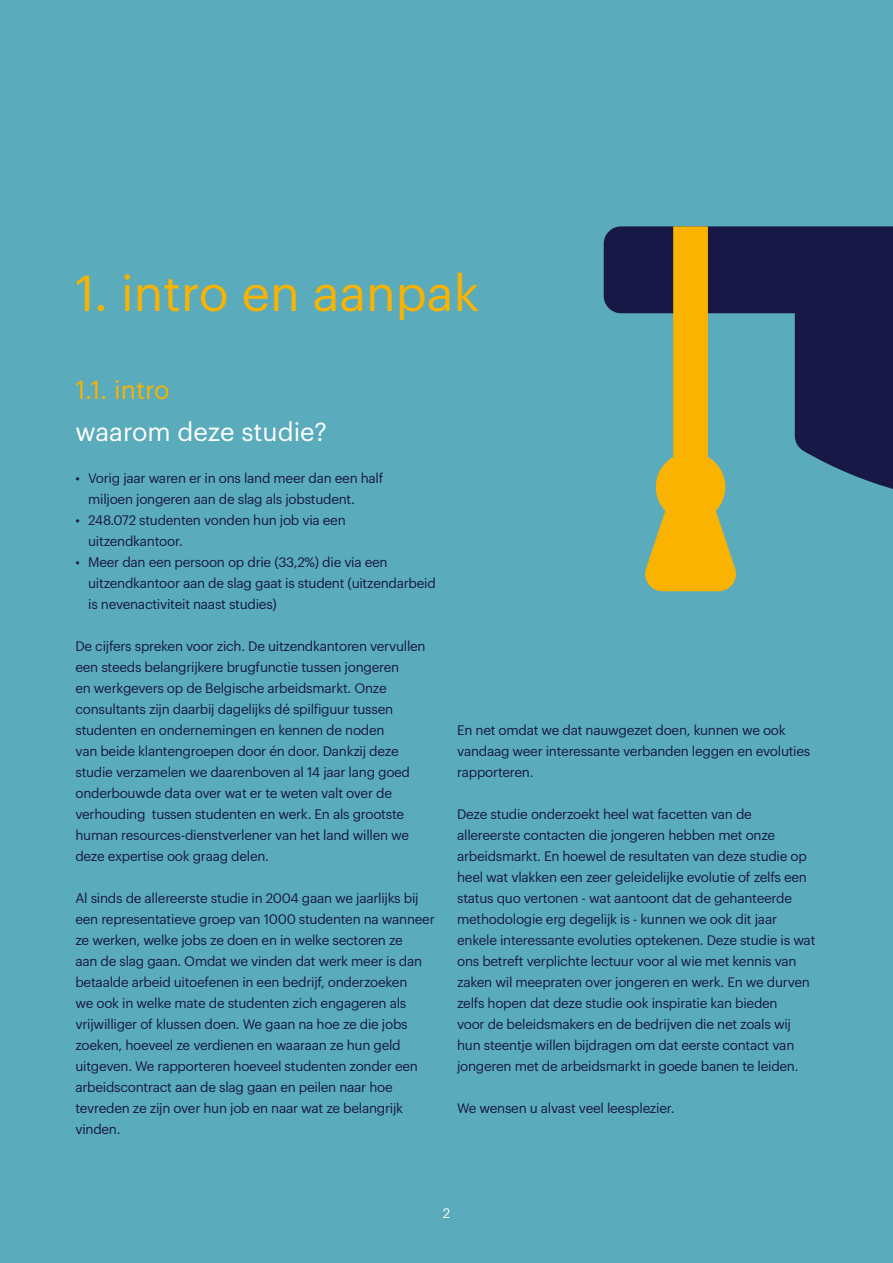
<style>
.page{position:relative;width:893px;height:1263px;background:#5aabbc}
.page>*{position:absolute;margin:0;border:0;box-sizing:border-box;transform-origin:0 0}
.t1{font:49.5px "Graphik";color:#fab300}
.t2{font:25.5px "Graphik";color:#fff}
.t3{font:25.5px "Graphik";color:#fab300}
.t4{font:13.5px/21px "Graphik";letter-spacing:-.02em;color:#171846}
.t5{font:13.5px "Graphik";color:#fff}
</style>
<div class="page">
<svg style="left:604px;top:226px;width:289px;height:263px;fill:#171846"></svg>
<svg style="left:642px;top:226px;width:97px;height:365px"></svg>
<h1 class="t1" style="left:75px;top:256px;width:405px">1. intro en aanpak</h1>
<h2 class="t3" style="left:75px;top:371px;width:96px">1.1. intro</h2>
<h2 class="t2" style="left:75px;top:413px;width:253px">waarom deze studie?</h2>
<p class="t4" style="left:88px;top:466px;width:297px;text-indent:-13px">• Vorig jaar waren er in ons land meer dan een half miljoen jongeren aan de slag als jobstudent.</p>
<p class="t4" style="left:88px;top:508px;width:259px;text-indent:-13px">• 248.072 studenten vonden hun job via een uitzendkantoor.</p>
<p class="t4" style="left:88px;top:550px;width:349px;text-indent:-13px">• Meer dan een persoon op drie (33,2%) die via een uitzendkantoor aan de slag gaat is student (uitzendarbeid is nevenactiviteit naast studies)</p>
<p class="t4" style="left:75px;top:635px;width:352px">De cijfers spreken voor zich. De uitzendkantoren vervullen een steeds belangrijkere brugfunctie tussen jongeren<br>en werkgevers op de Belgische arbeidsmarkt. Onze consultants zijn daarbij dagelijks dé spilfiguur tussen studenten en ondernemingen en kennen de noden<br>van beide klantengroepen door én door. Dankzij deze studie verzamelen we daarenboven al 14 jaar lang goed onderbouwde data over wat er te weten valt over de verhouding tussen studenten en werk. En als grootste human resources-dienstverlener van het land willen we deze expertise ook graag delen.</p>
<p class="t4" style="left:75px;top:887px;width:361px">Al sinds de allereerste studie in 2004 gaan we jaarlijks bij een representatieve groep van 1000 studenten na wanneer ze werken, welke jobs ze doen en in welke sectoren ze<br>aan de slag gaan. Omdat we vinden dat werk meer is dan betaalde arbeid uitoefenen in een bedrijf, onderzoeken<br>we ook in welke mate de studenten zich engageren als vrijwilliger of klussen doen. We gaan na hoe ze die jobs zoeken, hoeveel ze verdienen en waaraan ze hun geld uitgeven. We rapporteren hoeveel studenten zonder een arbeidscontract aan de slag gaan en peilen naar hoe tevreden ze zijn over hun job en naar wat ze belangrijk vinden.</p>
<p class="t4" style="left:457px;top:719px;width:355px">En net omdat we dat nauwgezet doen, kunnen we ook vandaag weer interessante verbanden leggen en evoluties rapporteren.</p>
<p class="t4" style="left:457px;top:803px;width:360px">Deze studie onderzoekt heel wat facetten van de allereerste contacten die jongeren hebben met onze arbeidsmarkt. En hoewel de resultaten van deze studie op heel wat vlakken een zeer geleidelijke evolutie of zelfs een status quo vertonen - wat aantoont dat de gehanteerde methodologie erg degelijk is - kunnen we ook dit jaar enkele interessante evoluties optekenen. Deze studie is wat ons betreft verplichte lectuur voor al wie met kennis van zaken wil meepraten over jongeren en werk. En we durven zelfs hopen dat deze studie ook inspiratie kan bieden<br>voor de beleidsmakers en de bedrijven die net zoals wij hun steentje willen bijdragen om dat eerste contact van jongeren met de arbeidsmarkt in goede banen te leiden.</p>
<p class="t4" style="left:457px;top:1097px;width:219px">We wensen u alvast veel leesplezier.</p>
<p class="t5" style="left:443px;top:1203px;width:9px">2</p>
</div>
